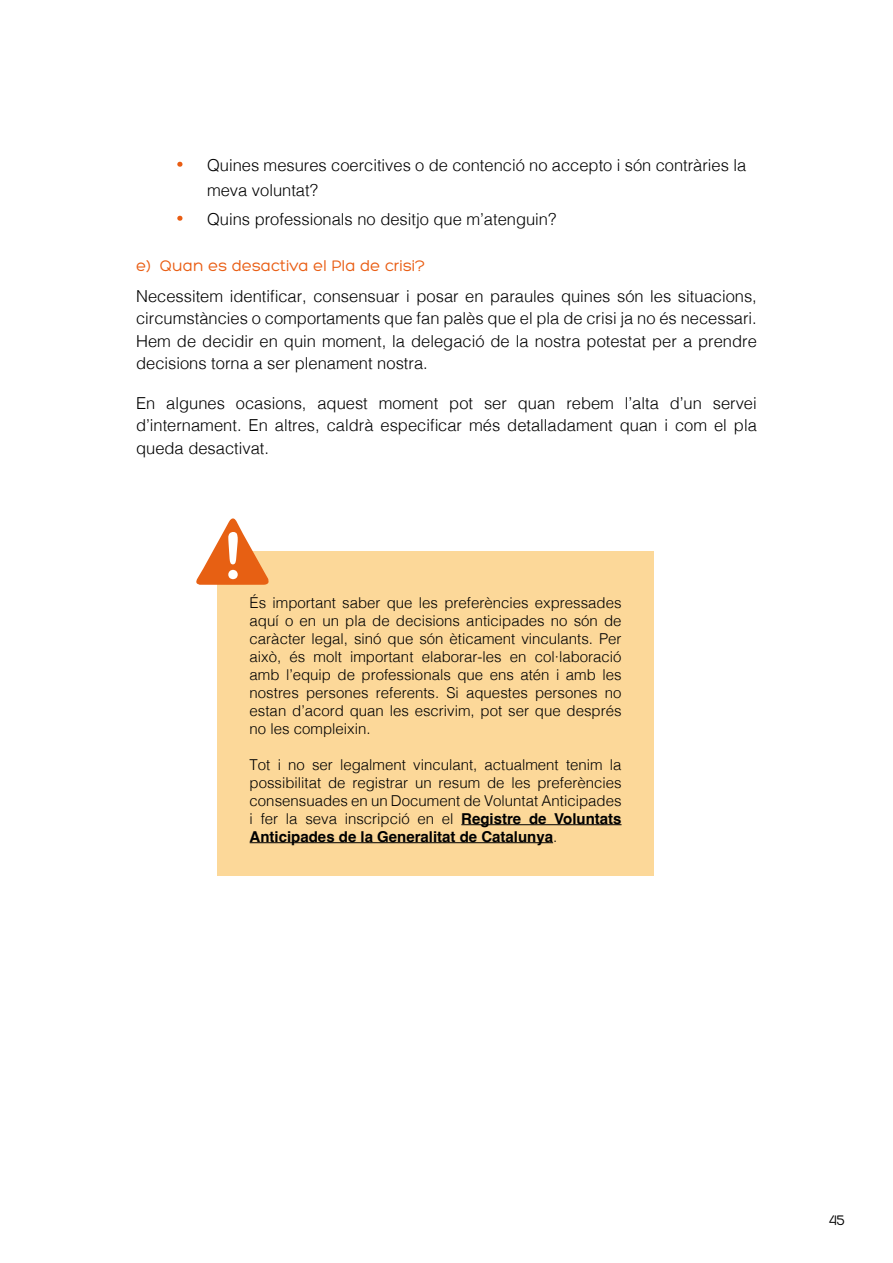
<style>
.page{position:relative;width:893px;height:1263px;background:#fff}
.page>*{position:absolute;margin:0;border:0;box-sizing:border-box;transform-origin:0 0}
.t1{font:63.75px "Arial Rounded MT Bold";color:#fff}
.t2{font:54px/54px "Hero";color:#e95d13}
.t3{font:300 16.5px/22.5px "Helvetica";color:#000;text-align:justify}
.t4{font:16.5px "Hero";color:#e95d13}
.t5{font:300 15px/18px "Helvetica";color:#000;text-align:justify}
.t6{font:15px "Hero";color:#000}
.s1{font-weight:700}
</style>
<div class="page">
<div style="left:218px;top:552px;width:436px;height:324px;background:#fcd899"></div>
<svg style="left:196px;top:518px;width:75px;height:67px"></svg>
<hr style="left:461px;top:824px;width:160px;height:1px;background:#000">
<hr style="left:250px;top:842px;width:303px;height:1px;background:#000">
<h2 class="t2" style="left:177px;top:136px;width:8px">· ·</h2>
<p class="t3" style="left:207px;top:152px;width:541px;line-height:24.8px">Quines mesures coercitives o de contenció no accepto i són contràries la meva voluntat?</p>
<p class="t3" style="left:207px;top:207px;width:351px">Quins professionals no desitjo que m’atenguin?</p>
<p class="t4" style="left:136px;top:257px;width:291px">e) Quan es desactiva el Pla de crisi?</p>
<p class="t3" style="left:136px;top:283px;width:622px">Necessitem identificar, consensuar i posar en paraules quines són les situacions, circumstàncies o comportaments que fan palès que el pla de crisi ja no és necessari.<br>Hem de decidir en quin moment, la delegació de la nostra potestat per a prendre decisions torna a ser plenament nostra.</p>
<p class="t3" style="left:136px;top:390px;width:622px">En algunes ocasions, aquest moment pot ser quan rebem l’alta d’un servei d’internament. En altres, caldrà especificar més detalladament quan i com el pla queda desactivat.</p>
<h1 class="t1" style="left:222px;top:518px;width:23px">!</h1>
<p class="t5" style="left:250px;top:592px;width:373px">És important saber que les preferències expressades aquí o en un pla de decisions anticipades no són de caràcter legal, sinó que són èticament vinculants. Per això, és molt important elaborar-les en col·laboració amb l’equip de professionals que ens atén i amb les nostres persones referents. Si aquestes persones no estan d’acord quan les escrivim, pot ser que després no les compleixin.</p>
<p class="t5" style="left:250px;top:754px;width:373px">Tot i no ser legalment vinculant, actualment tenim la possibilitat de registrar un resum de les preferències consensuades en un Document de Voluntat Anticipades i fer la seva inscripció en el <span class="s1">Registre de Voluntats Anticipades de la Generalitat de Catalunya</span>.</p>
<p class="t6" style="left:829px;top:1213px;width:18px">45</p>
</div>
